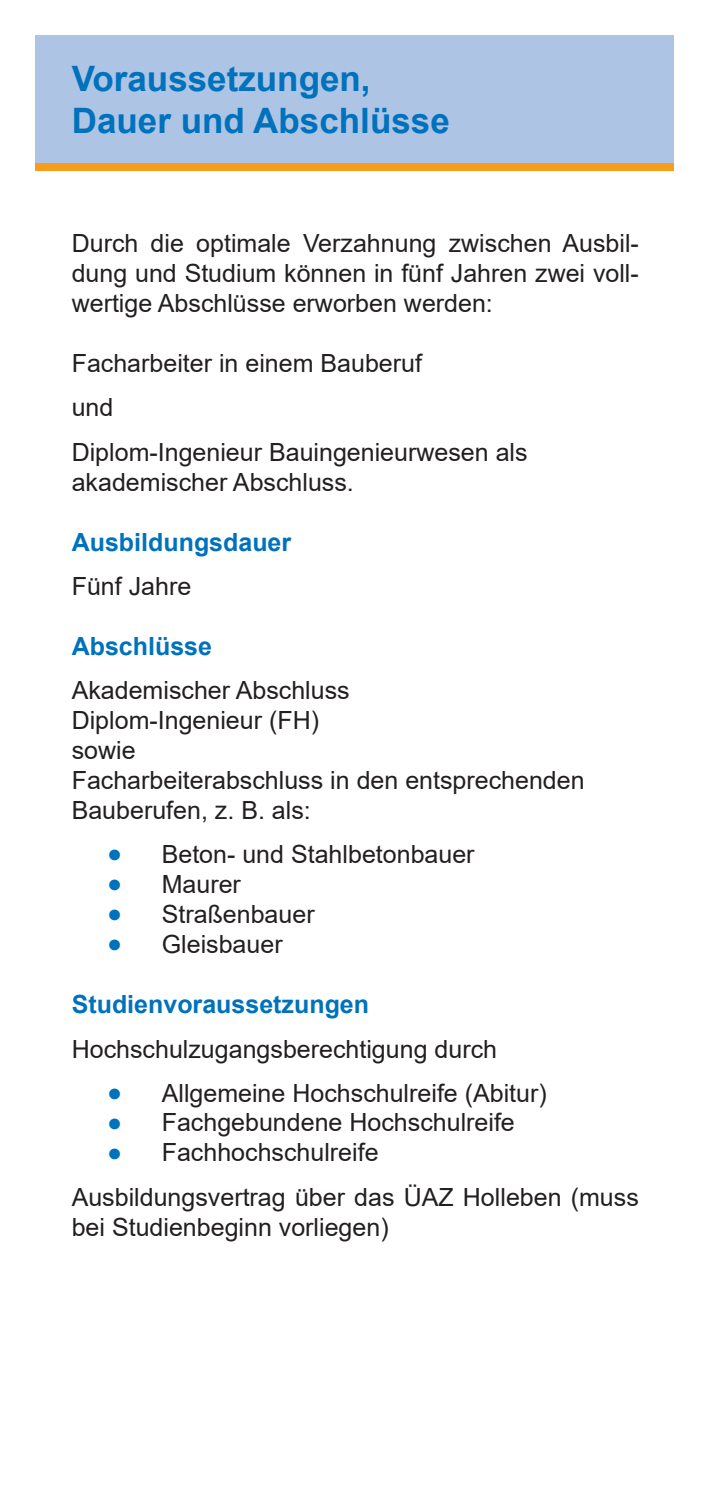
<style>
.page{position:relative;width:709px;height:1489px;background:#fff}
.page>*{position:absolute;margin:0;border:0;box-sizing:border-box;transform-origin:0 0}
.t1{font:700 35px/42px "Arial";color:#0072bc}
.t2{font:25px/30px "Arial";color:#231f20}
.t3{font:700 25px "Arial";color:#0072bc}
.s1{font-weight:700;color:#0072bc}
</style>
<div class="page">
<div style="left:35px;top:35px;width:638px;height:128px;background:#adc4e5"></div>
<div style="left:35px;top:163px;width:638px;height:7px;background:#f89c1c"></div>
<h1 class="t1" style="left:72px;top:58px;width:379px">Voraussetzungen,<br>Dauer und Abschlüsse</h1>
<p class="t2" style="left:72px;top:228px;width:568px;text-align:justify">Durch die optimale Verzahnung zwischen Ausbil&shy;dung und Studium können in fünf Jahren zwei voll&shy;wertige Abschlüsse erworben werden:</p>
<p class="t2" style="left:72px;top:341px;width:457px;line-height:44.2px">Facharbeiter in einem Bauberuf<br>und<br>Diplom-Ingenieur Bauingenieurwesen als</p>
<p class="t2" style="left:72px;top:466px;width:284px">akademischer Abschluss.</p>
<p class="t3" style="left:72px;top:524px;width:221px">Ausbildungsdauer</p>
<p class="t2" style="left:72px;top:571px;width:121px">Fünf Jahre</p>
<p class="t3" style="left:72px;top:628px;width:142px">Abschlüsse</p>
<p class="t2" style="left:72px;top:675px;width:514px">Akademischer Abschluss<br>Diplom-Ingenieur (FH)<br>sowie<br>Facharbeiterabschluss in den entsprechenden<br>Bauberufen, z. B. als:</p>
<p class="t2" style="left:107px;top:839px;width:369px"><span class="s1">●</span> Beton- und Stahlbetonbauer</p>
<p class="t2" style="left:107px;top:869px;width:135px"><span class="s1">●</span> Maurer</p>
<p class="t2" style="left:107px;top:899px;width:209px"><span class="s1">●</span> Straßenbauer</p>
<p class="t2" style="left:107px;top:929px;width:177px"><span class="s1">●</span> Gleisbauer</p>
<p class="t3" style="left:72px;top:987px;width:299px">Studienvoraussetzungen</p>
<p class="t2" style="left:72px;top:1033px;width:427px">Hochschulzugangsberechtigung durch</p>
<p class="t2" style="left:107px;top:1077px;width:441px"><span class="s1">●</span> Allgemeine Hochschulreife (Abitur)</p>
<p class="t2" style="left:107px;top:1106px;width:409px"><span class="s1">●</span> Fachgebundene Hochschulreife</p>
<p class="t2" style="left:72px;top:1128px;width:568px;line-height:45.5px;text-indent:35px"><span class="s1">●</span> Fachhochschulreife<br>Ausbildungsvertrag über das ÜAZ Holleben (muss</p>
<p class="t2" style="left:72px;top:1212px;width:318px">bei Studienbeginn vorliegen)</p>
</div>
